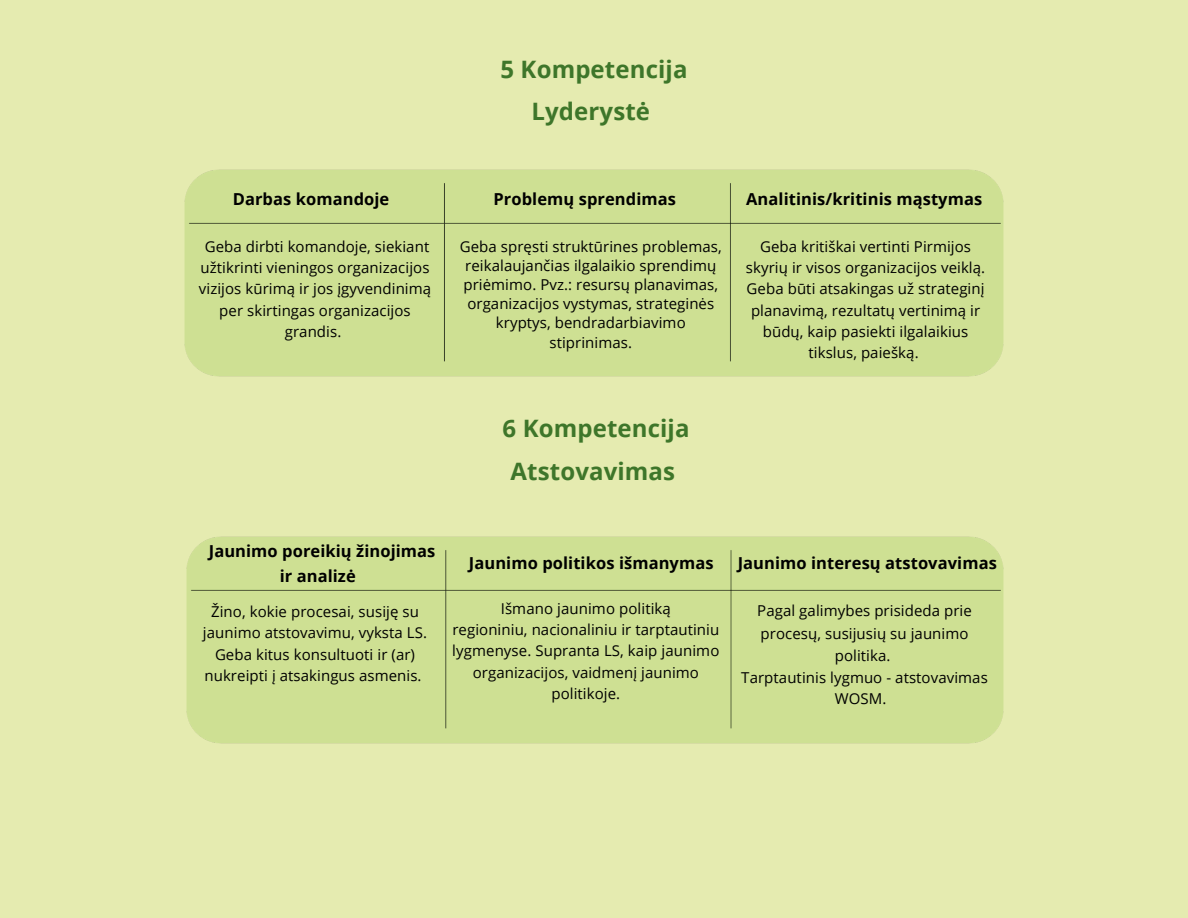
<style>
.page{position:relative;width:1188px;height:918px;background:#e5ebb0}
.page>*{position:absolute;margin:0;border:0;box-sizing:border-box;transform-origin:0 0}
.t1{font:700 24px/42.8px "Open Sans";letter-spacing:.005em;color:#3e762a;text-align:center}
.t2{font:700 16.5px/24.8px "Open Sans";letter-spacing:.005em;color:#000;text-align:center}
.t3{font:15px/21.3px "Open Sans";letter-spacing:.005em;color:#000;text-align:center}
</style>
<div class="page">
<div style="left:186px;top:536px;width:818px;height:208px;background:#cee093"></div>
<div style="left:184px;top:169px;width:820px;height:208px;background:#cee093"></div>
<p class="t1" style="left:500px;top:48px;width:189px;line-height:41.7px">5 Kompetencija<br>Lyderystė</p>
<p class="t2" style="left:233px;top:186px;width:158px">Darbas komandoje</p>
<h2 class="t3" style="left:199px;top:235px;width:234px">Geba dirbti komandoje, siekiant užtikrinti vieningos organizacijos vizijos kūrimą ir jos įgyvendinimą per skirtingas organizacijos grandis.</h2>
<p class="t2" style="left:493px;top:186px;width:184px">Problemų sprendimas</p>
<p class="t3" style="left:460px;top:237px;width:263px;line-height:19.2px">Geba spręsti struktūrines problemas, reikalaujančias ilgalaikio sprendimų priėmimo. Pvz.: resursų planavimas, organizacijos vystymas, strateginės kryptys, bendradarbiavimo stiprinimas.</p>
<h1 class="t1" style="left:503px;top:406px;width:189px">6 Kompetencija<br>Atstovavimas</h1>
<p class="t2" style="left:746px;top:186px;width:238px">Analitinis/kritinis mąstymas</p>
<p class="t3" style="left:746px;top:235px;width:241px">Geba kritiškai vertinti Pirmijos skyrių ir visos organizacijos veiklą.<br>Geba būti atsakingas už strateginį planavimą, rezultatų vertinimą ir būdų, kaip pasiekti ilgalaikius tikslus, paiešką.</p>
<h2 class="t2" style="left:209px;top:539px;width:228px">Jaunimo poreikių žinojimas ir analizė</h2>
<p class="t3" style="left:203px;top:600px;width:226px">Žino, kokie procesai, susiję su jaunimo atstovavimu, vyksta LS.<br>Geba kitus konsultuoti ir (ar) nukreipti į atsakingus asmenis.</p>
<h2 class="t2" style="left:469px;top:551px;width:246px">Jaunimo politikos išmanymas</h2>
<h2 class="t3" style="left:501px;top:597px;width:172px">Išmano jaunimo politiką</h2>
<h2 class="t3" style="left:452px;top:618px;width:268px">regioniniu, nacionaliniu ir tarptautiniu</h2>
<p class="t3" style="left:452px;top:640px;width:269px">lygmenyse. Supranta LS, kaip jaunimo</p>
<p class="t3" style="left:473px;top:661px;width:228px">organizacijos, vaidmenį jaunimo</p>
<p class="t3" style="left:551px;top:683px;width:70px">politikoje.</p>
<h1 class="t2" style="left:738px;top:551px;width:261px">Jaunimo interesų atstovavimas</h1>
<p class="t3" style="left:757px;top:599px;width:216px;line-height:22.5px">Pagal galimybes prisideda prie procesų, susijusių su jaunimo politika.</p>
<h2 class="t3" style="left:741px;top:666px;width:248px">Tarptautinis lygmuo - atstovavimas<br>WOSM.</h2>
</div>
